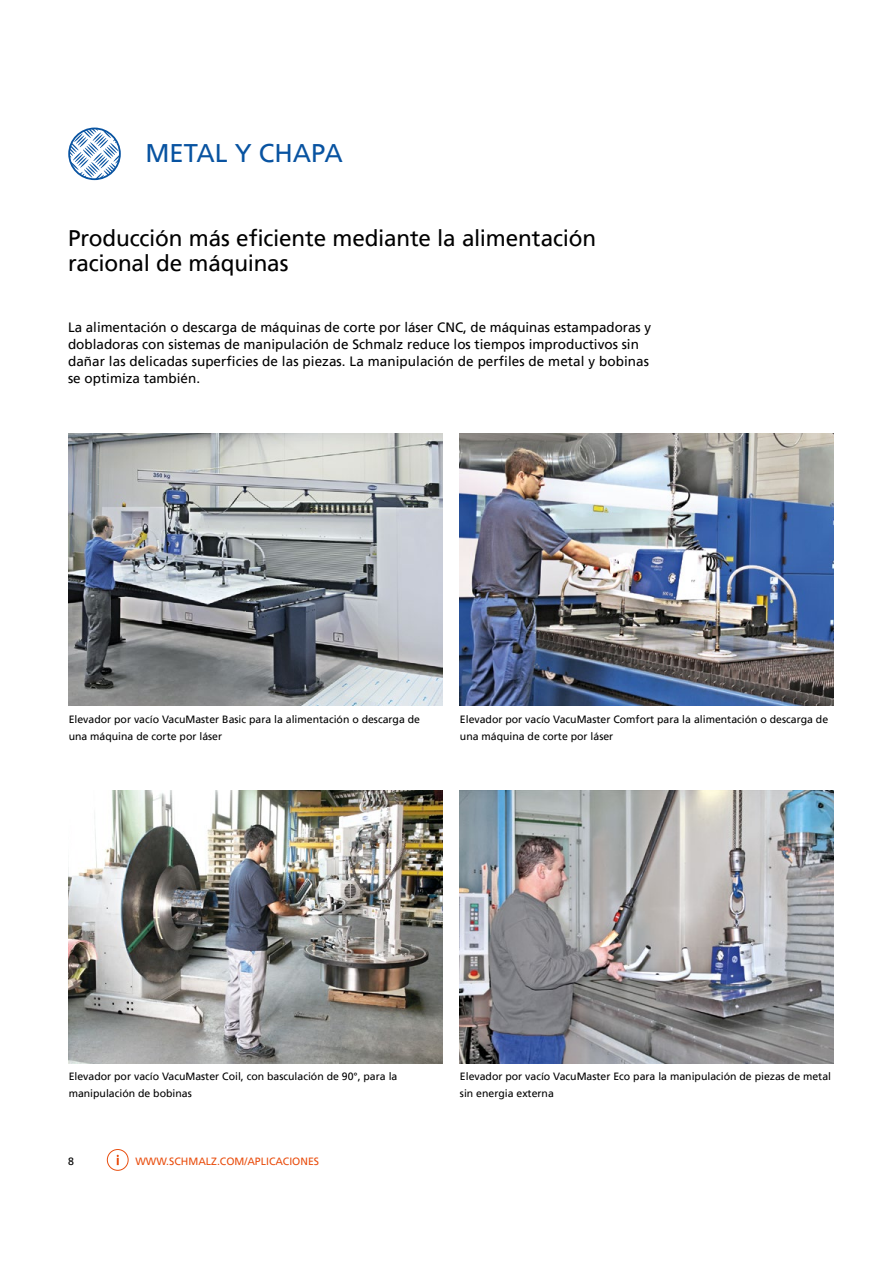
<style>
.page{position:relative;width:893px;height:1263px;background:#fff}
.page>*{position:absolute;margin:0;border:0;box-sizing:border-box;transform-origin:0 0}
.t1{font:25.5px "Frutiger LT Pro";color:#0853a1}
.t2{font:22.5px/25.5px "Frutiger LT Pro";letter-spacing:-.01em;color:#000}
.t3{font:13.5px/17px "Frutiger LT Pro";color:#000}
.t4{font:10.5px/17px "Frutiger LT Pro";color:#000}
.t5{font:10.5px "Frutiger LT Pro";color:#e94e0f}
</style>
<div class="page">
<div style="left:107px;top:1149px;width:21px;height:21px;border:1px solid #e94e0f;border-radius:50%"></div>
<svg style="left:117px;top:1155px;width:2px;height:10px"></svg>
<img style="left:459px;top:791px;width:374px;height:272px">
<img style="left:68px;top:434px;width:374px;height:272px">
<img style="left:459px;top:434px;width:374px;height:272px">
<svg style="left:69px;top:128px;width:51px;height:51px"></svg>
<img style="left:68px;top:791px;width:374px;height:272px">
<h1 class="t1" style="left:145px;top:138px;width:199px">METAL Y CHAPA</h1>
<h2 class="t2" style="left:68px;top:225px;width:530px">Producción más eficiente mediante la alimentación racional de máquinas</h2>
<p class="t3" style="left:68px;top:319px;width:585px">La alimentación o descarga de máquinas de corte por láser CNC, de máquinas estampadoras y dobladoras con sistemas de manipulación de Schmalz reduce los tiempos improductivos sin dañar las delicadas superficies de las piezas. La manipulación de perfiles de metal y bobinas se optimiza también.</p>
<p class="t4" style="left:69px;top:711px;width:353px">Elevador por vacío VacuMaster Basic para la alimentación o descarga de una máquina de corte por láser</p>
<p class="t4" style="left:460px;top:711px;width:370px">Elevador por vacío VacuMaster Comfort para la alimentación o descarga de una máquina de corte por láser</p>
<p class="t4" style="left:69px;top:1068px;width:330px">Elevador por vacío VacuMaster Coil, con basculación de 90°, para la manipulación de bobinas</p>
<p class="t4" style="left:460px;top:1068px;width:373px">Elevador por vacío VacuMaster Eco para la manipulación de piezas de metal sin energia externa</p>
<p class="t4" style="left:68px;top:1153px;width:7px">8</p>
<p class="t5" style="left:135px;top:1155px;width:185px">WWW.SCHMALZ.COM/APLICACIONES</p>
</div>
